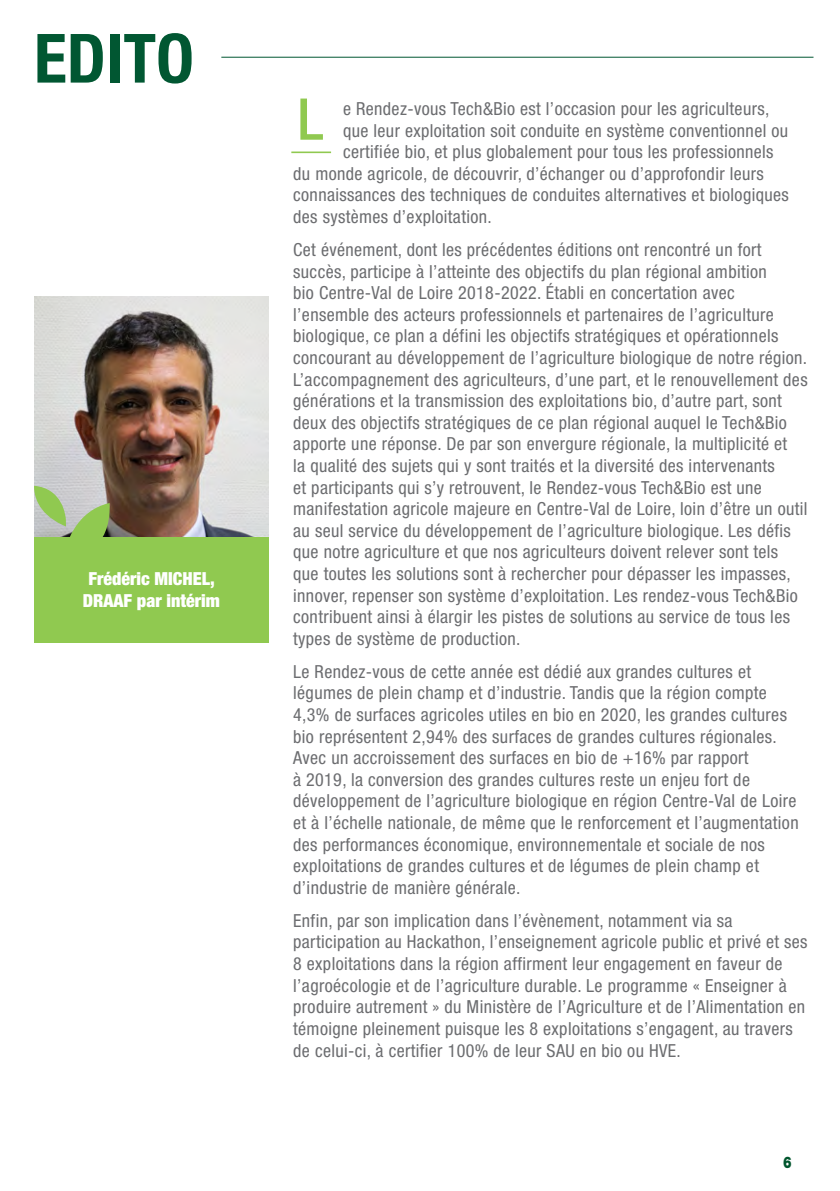
<style>
.page{position:relative;width:840px;height:1191px;background:#fff}
.page>*{position:absolute;margin:0;border:0;box-sizing:border-box;transform-origin:0 0}
.t1{font:700 condensed 68px "Helvetica Neue LT Std";color:#015732}
.t2{font:500 condensed 57.6px "Helvetica Neue LT Std";color:#90c950}
.t3{font:condensed 18px/21.6px "Helvetica Neue LT Std";letter-spacing:.02em;color:#6c6d70}
.t4{font:900 condensed 18px/21.6px "Helvetica Neue LT Std";color:#fff;text-align:center}
.t5{font:900 16px "Helvetica Neue LT Std";color:#00552d;scale:.8 1}
</style>
<div class="page">
<div style="left:34px;top:536px;width:234px;height:107px;background:#90c950"></div>
<img style="left:34px;top:297px;width:234px;height:239px">
<svg style="left:34px;top:486px;width:76px;height:51px;background:#acc295"></svg>
<hr style="left:291px;top:151px;width:40px;height:2px;background:#90c950">
<hr style="left:221px;top:57px;width:592px;height:1px;background:#015732">
<h1 class="t1" style="left:34px;top:17px;width:161px">EDITO</h1>
<p class="t4" style="left:83px;top:567px;width:138px">Frédéric MICHEL,<br>DRAAF par intérim</p>
<h2 class="t2" style="left:297px;top:85px;width:27px">L</h2>
<p class="t3" style="left:343px;top:98px;width:427px">e Rendez-vous Tech&amp;Bio est l’occasion pour les agriculteurs,</p>
<p class="t3" style="left:343px;top:119px;width:446px">que leur exploitation soit conduite en système conventionnel ou</p>
<p class="t3" style="left:343px;top:141px;width:432px">certifiée bio, et plus globalement pour tous les professionnels</p>
<p class="t3" style="left:293px;top:162px;width:472px">du monde agricole, de découvrir, d’échanger ou d’approfondir leurs</p>
<p class="t3" style="left:293px;top:184px;width:497px">connaissances des techniques de conduites alternatives et biologiques</p>
<p class="t3" style="left:293px;top:206px;width:200px">des systèmes d’exploitation.</p>
<p class="t3" style="left:293px;top:239px;width:515px">Cet événement, dont les précédentes éditions ont rencontré un fort succès, participe à l’atteinte des objectifs du plan régional ambition<br>bio Centre-Val de Loire 2018-2022. Établi en concertation avec l’ensemble des acteurs professionnels et partenaires de l’agriculture biologique, ce plan a défini les objectifs stratégiques et opérationnels concourant au développement de l’agriculture biologique de notre région.<br>L’accompagnement des agriculteurs, d’une part, et le renouvellement des générations et la transmission des exploitations bio, d’autre part, sont deux des objectifs stratégiques de ce plan régional auquel le Tech&amp;Bio apporte une réponse. De par son envergure régionale, la multiplicité et<br>la qualité des sujets qui y sont traités et la diversité des intervenants<br>et participants qui s’y retrouvent, le Rendez-vous Tech&amp;Bio est une manifestation agricole majeure en Centre-Val de Loire, loin d’être un outil au seul service du développement de l’agriculture biologique. Les défis que notre agriculture et que nos agriculteurs doivent relever sont tels que toutes les solutions sont à rechercher pour dépasser les impasses, innover, repenser son système d’exploitation. Les rendez-vous Tech&amp;Bio contribuent ainsi à élargir les pistes de solutions au service de tous les types de système de production.</p>
<p class="t3" style="left:293px;top:660px;width:506px">Le Rendez-vous de cette année est dédié aux grandes cultures et légumes de plein champ et d’industrie. Tandis que la région compte 4,3% de surfaces agricoles utiles en bio en 2020, les grandes cultures bio représentent 2,94% des surfaces de grandes cultures régionales.<br>Avec un accroissement des surfaces en bio de +16% par rapport<br>à 2019, la conversion des grandes cultures reste un enjeu fort de développement de l’agriculture biologique en région Centre-Val de Loire et à l’échelle nationale, de même que le renforcement et l’augmentation des performances économique, environnementale et sociale de nos exploitations de grandes cultures et de légumes de plein champ et d’industrie de manière générale.</p>
<p class="t3" style="left:293px;top:909px;width:515px">Enfin, par son implication dans l’évènement, notamment via sa participation au Hackathon, l’enseignement agricole public et privé et ses 8 exploitations dans la région affirment leur engagement en faveur de l’agroécologie et de l’agriculture durable. Le programme « Enseigner à produire autrement » du Ministère de l’Agriculture et de l’Alimentation en témoigne pleinement puisque les 8 exploitations s’engagent, au travers de celui-ci, à certifier 100% de leur SAU en bio ou HVE.</p>
<p class="t5" style="left:782px;top:1153px;width:12px">6</p>
</div>
